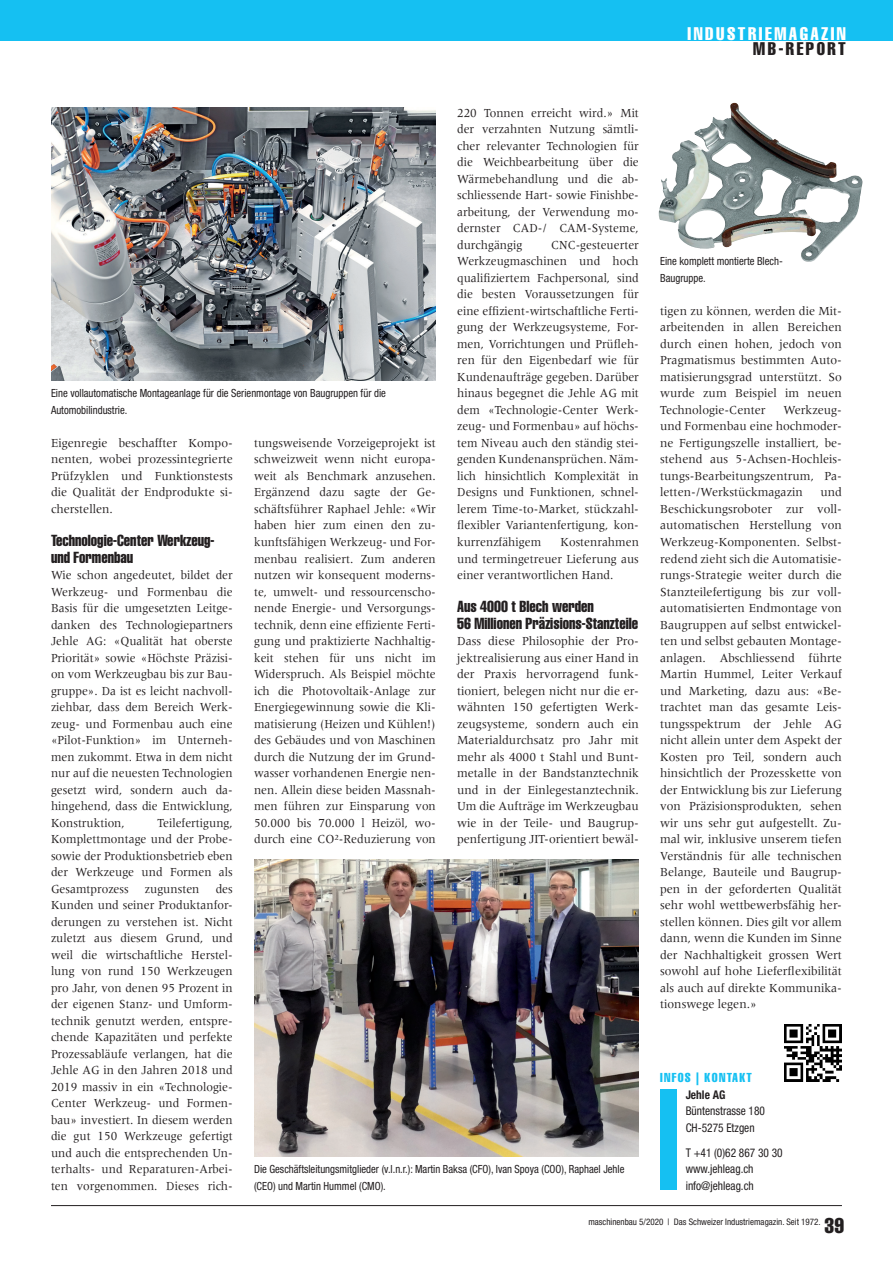
<style>
.page{position:relative;width:893px;height:1263px;background:#fff}
.page>*{position:absolute;margin:0;border:0;box-sizing:border-box;transform-origin:0 0}
.t1{font:extra-condensed 21px "Helvetica";color:#231f20}
.t2{font:extra-condensed 18px "Helvetica";letter-spacing:.14em;color:#fff}
.t3{font:extra-condensed 18px "Helvetica";letter-spacing:.14em;color:#231f20}
.UT{font:extra-condensed 15.75px/16.5px "Helvetica";color:#231f20;scale:.95 1}
.Grundtext{font:12.75px/16.5px "Meridien LT Std";color:#231f20;text-align:justify;scale:.93 1}
.Grundtext-2{font:12.75px/16.5px "Meridien LT Std";color:#231f20;text-align:justify;scale:.95 1}
.Adresse_Info{font:extra-condensed 12.75px "Helvetica";letter-spacing:.1em;color:#15c0f2}
.Adresse_Text{font:condensed 12px "Helvetica Neue";color:#231f20;scale:.95 1}
.Adresse_Firma{font:700 condensed 12px "Helvetica Neue";color:#231f20;scale:.95 1}
.Bildlegende{font:condensed 11.25px/16.5px "Helvetica Neue";color:#231f20;scale:.95 1}
.t4{font:condensed 9px "Helvetica Neue";color:#231f20}
</style>
<div class="page">
<hr style="left:51px;top:1205px;width:791px;height:1px;background:#231f20">
<div style="left:0;top:0;width:893px;height:40px;background:#15c0f2"></div>
<div style="left:660px;top:1089px;width:16px;height:100px;background:#15c0f2"></div>
<img style="left:785px;top:1025px;width:57px;height:57px">
<img style="left:51px;top:108px;width:385px;height:273px">
<img style="left:658px;top:105px;width:73px;height:128px">
<img style="left:254px;top:859px;width:385px;height:297px">
<p class="Grundtext" style="left:457px;top:105px;width:197px">220 Tonnen erreicht wird.» Mit der verzahnten Nutzung sämtli&shy;cher relevanter Technologien für die Weichbearbeitung über die Wärmebehandlung und die ab&shy;schliessende Hart- sowie Finishbe&shy;arbeitung, der Verwendung mo&shy;dernster CAD-/ CAM-Systeme, durchgängig</p>
<p class="Grundtext" style="left:457px;top:237px;width:197px;text-indent:94px">CNC-gesteuerter Werkzeugmaschinen und hoch qualifiziertem Fachpersonal, sind die besten Voraussetzungen für eine effizient-wirtschaftliche Ferti&shy;gung der Werkzeugsysteme, For&shy;men, Vorrichtungen und Prüfleh&shy;ren für den Eigenbedarf wie für Kundenaufträge gegeben. Darüber hinaus begegnet die Jehle AG mit dem «Technologie-Center Werk&shy;zeug- und Formenbau» auf höchs&shy;tem Niveau auch den ständig stei&shy;genden Kundenansprüchen. Näm&shy;lich hinsichtlich Komplexität in Designs und Funktionen, schnel&shy;lerem Time-to-Market, stückzahl&shy;flexibler Variantenfertigung, kon&shy;kurrenzfähigem</p>
<p class="Bildlegende" style="left:51px;top:385px;width:354px">Eine vollautomatische Montageanlage für die Serienmontage von Baugruppen für die<br>Automobilindustrie.</p>
<p class="Grundtext-2" style="left:51px;top:435px;width:193px">Eigenregie beschaffter Kompo&shy;nenten, wobei prozessintegrierte Prüfzyklen und Funktionstests die Qualität der Endprodukte si&shy;cherstellen.</p>
<p class="UT" style="left:51px;top:532px;width:173px">Technologie-Center Werkzeug&shy;und Formenbau</p>
<p class="Grundtext" style="left:51px;top:567px;width:197px;text-align:left">Wie schon angedeutet, bildet der<br>Werkzeug- und Formenbau die<br>Basis für die umgesetzten Leitge&shy;danken des Technologiepartners<br>Jehle AG: «Qualität hat oberste<br>Priorität» sowie «Höchste Präzisi&shy;on vom Werkzeugbau bis zur Bau&shy;gruppe». Da ist es leicht nachvoll&shy;ziehbar, dass dem Bereich Werk&shy;zeug- und Formenbau auch eine «Pilot-Funktion» im Unterneh&shy;men zukommt. Etwa in dem nicht nur auf die neuesten Technologien gesetzt wird, sondern auch da&shy;hingehend, dass die Entwicklung,<br>Konstruktion,</p>
<p class="Grundtext" style="left:254px;top:435px;width:197px">tungsweisende Vorzeigeprojekt ist schweizweit wenn nicht europa&shy;weit als Benchmark anzusehen.<br>Ergänzend dazu sagte der Ge&shy;schäftsführer Raphael Jehle: «Wir haben hier zum einen den zu&shy;kunftsfähigen Werkzeug- und For&shy;menbau realisiert. Zum anderen nutzen wir konsequent moderns&shy;te, umwelt- und ressourcenscho&shy;nende Energie- und Versorgungs&shy;technik, denn eine effiziente Ferti&shy;gung und praktizierte Nachhaltig&shy;keit stehen für uns nicht im Widerspruch. Als Beispiel möchte ich die Photovoltaik-Anlage zur Energiegewinnung sowie die Kli&shy;matisierung (Heizen und Kühlen!) des Gebäudes und von Maschinen durch die Nutzung der im Grund&shy;wasser vorhandenen Energie nen&shy;nen. Allein diese beiden Massnah&shy;men führen zur Einsparung von 50.000 bis 70.000 l Heizöl, wo&shy;durch eine CO²-Reduzierung von</p>
<p class="Grundtext" style="left:457px;top:534px;width:197px;text-indent:103px">Kostenrahmen und termingetreuer Lieferung aus einer verantwortlichen Hand.</p>
<p class="UT" style="left:457px;top:598px;width:192px">Aus 4000 t Blech werden<br>56 Millionen Präzisions-Stanzteile</p>
<p class="Grundtext-2" style="left:457px;top:633px;width:193px;text-align:left">Dass diese Philosophie der Pro&shy;jektrealisierung aus einer Hand in der Praxis hervorragend funk&shy;tioniert, belegen nicht nur die er&shy;wähnten 150 gefertigten Werk&shy;zeugsysteme, sondern auch ein<br>Materialdurchsatz pro Jahr mit mehr als 4000 t Stahl und Bunt&shy;metalle in der Bandstanztechnik und in der Einlegestanztechnik.<br>Um die Aufträge im Werkzeugbau wie in der Teile- und Baugrup&shy;penfertigung JIT-orientiert bewäl-</p>
<p class="Grundtext" style="left:51px;top:814px;width:197px;text-indent:106px">Teilefertigung, Komplettmontage und der Probe&shy;sowie der Produktionsbetrieb eben der Werkzeuge und Formen als Gesamtprozess</p>
<p class="Grundtext" style="left:51px;top:880px;width:197px;text-indent:165px">des Kunden und seiner Produktanfor&shy;derungen zu verstehen ist. Nicht zuletzt aus diesem Grund, und weil die wirtschaftliche Herstel&shy;lung von rund 150 Werkzeugen pro Jahr, von denen 95 Prozent in der eigenen Stanz- und Umform&shy;technik genutzt werden, entspre&shy;chende Kapazitäten und perfekte Prozessabläufe verlangen, hat die Jehle AG in den Jahren 2018 und 2019 massiv in ein «Technologie-Center Werkzeug- und Formen&shy;bau» investiert. In diesem werden die gut 150 Werkzeuge gefertigt und auch die entsprechenden Un&shy;terhalts- und Reparaturen-Arbei&shy;ten vorgenommen. Dieses rich-</p>
<p class="Grundtext" style="left:145px;top:880px;width:60px">zugunsten</p>
<p class="Bildlegende" style="left:254px;top:1161px;width:391px">Die Geschäftsleitungsmitglieder (v.l.n.r.): Martin Baksa (CFO), Ivan Spoya (COO), Raphael Jehle (CEO) und Martin Hummel (CMO).</p>
<p class="t2" style="left:688px;top:23px;width:160px">INDUSTRIEMAGAZIN</p>
<p class="t3" style="left:753px;top:38px;width:94px">MB-REPORT</p>
<p class="Bildlegende" style="left:660px;top:253px;width:131px">Eine komplett montierte Blech-</p>
<p class="Bildlegende" style="left:660px;top:270px;width:49px">Baugruppe.</p>
<p class="Grundtext-2" style="left:660px;top:303px;width:193px">tigen zu können, werden die Mit&shy;arbeitenden in allen Bereichen durch einen hohen, jedoch von Pragmatismus bestimmten Auto&shy;matisierungsgrad unterstützt. So wurde zum Beispiel im neuen Technologie-Center</p>
<p class="Grundtext-2" style="left:660px;top:402px;width:193px;text-indent:123px">Werkzeug&shy;und Formenbau eine hochmoder&shy;ne Fertigungszelle installiert, be&shy;stehend aus 5-Achsen-Hochleis&shy;tungs-Bearbeitungszentrum, Pa&shy;letten-/Werkstückmagazin</p>
<p class="Grundtext-2" style="left:660px;top:484px;width:193px;text-align:left;text-indent:160px">und<br>Beschickungsroboter zur voll&shy;automatischen Herstellung von<br>Werkzeug-Komponenten. Selbst&shy;redend zieht sich die Automatisie&shy;rungs-Strategie weiter durch die<br>Stanzteilefertigung bis zur voll&shy;automatisierten Endmontage von<br>Baugruppen auf selbst entwickel&shy;ten und selbst gebauten Montage&shy;anlagen. Abschliessend führte<br>Martin Hummel, Leiter Verkauf und Marketing, dazu aus: «Be&shy;trachtet man das gesamte Leis&shy;tungsspektrum der Jehle AG nicht allein unter dem Aspekt der<br>Kosten pro Teil, sondern auch hinsichtlich der Prozesskette von der Entwicklung bis zur Lieferung von Präzisionsprodukten, sehen wir uns sehr gut aufgestellt. Zu&shy;mal wir, inklusive unserem tiefen<br>Verständnis für alle technischen<br>Belange, Bauteile und Baugrup&shy;pen in der geforderten Qualität sehr wohl wettbewerbsfähig her&shy;stellen können. Dies gilt vor allem dann, wenn die Kunden im Sinne der Nachhaltigkeit grossen Wert sowohl auf hohe Lieferflexibilität als auch auf direkte Kommunika&shy;tionswege legen.»</p>
<p class="Adresse_Info" style="left:660px;top:1070px;width:93px">INFOS | KONTAKT</p>
<p class="Adresse_Firma" style="left:686px;top:1087px;width:43px">Jehle AG</p>
<p class="Adresse_Text" style="left:686px;top:1104px;width:85px">Büntenstrasse 180</p>
<p class="Adresse_Text" style="left:686px;top:1120px;width:74px">CH-5275 Etzgen</p>
<p class="Adresse_Text" style="left:686px;top:1145px;width:104px">T +41 (0)62 867 30 30</p>
<p class="Adresse_Text" style="left:686px;top:1162px;width:73px">www.jehleag.ch</p>
<p class="Adresse_Text" style="left:686px;top:1178px;width:73px">info@jehleag.ch</p>
<p class="t4" style="left:588px;top:1216px;width:234px">maschinenbau 5/2020 | Das Schweizer Industriemagazin. Seit 1972.</p>
<h1 class="t1" style="left:825px;top:1212px;width:21px">39</h1>
</div>
